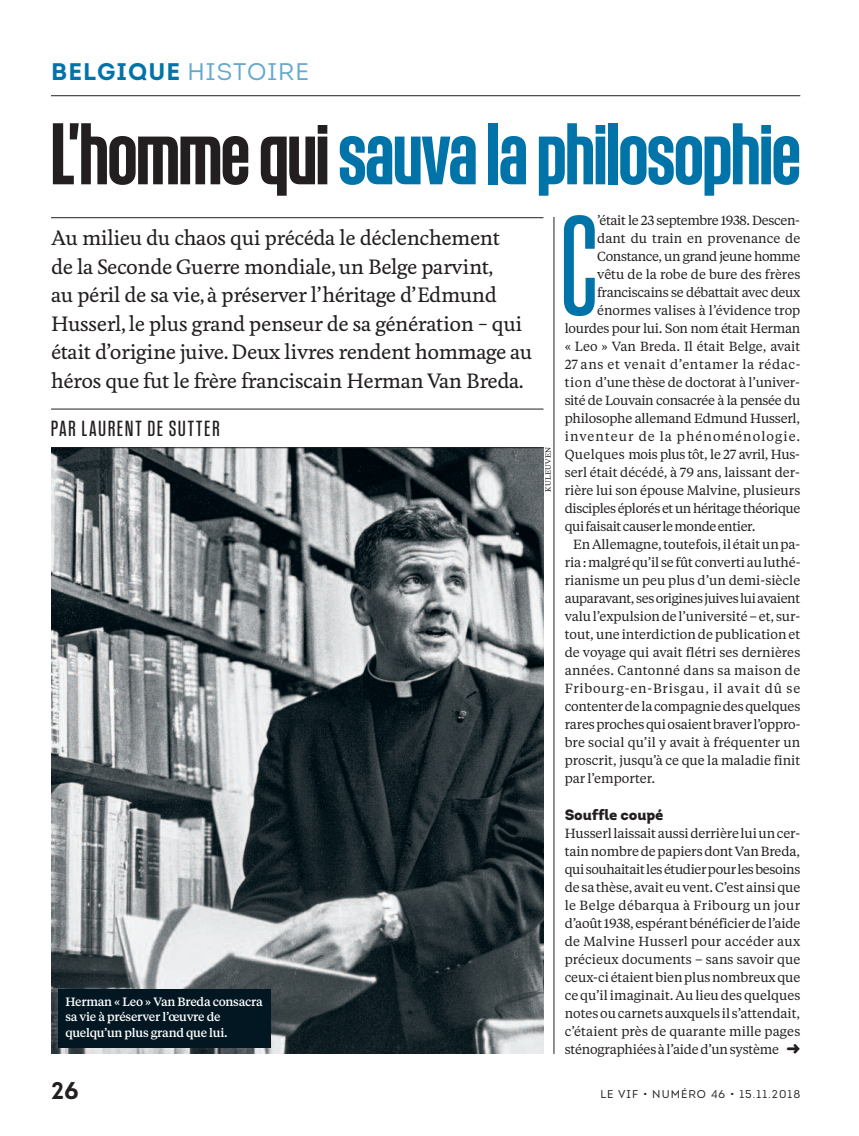
<style>
.page{position:relative;width:859px;height:1136px;background:#fff}
.page>*{position:absolute;margin:0;border:0;box-sizing:border-box;transform-origin:0 0}
.t1{font:136.35px "Kommissar X Cond";color:#0073a8}
.t2{font:500 83.85px "Kommissar Cond";letter-spacing:-.01em;color:#0073a8}
.t3{font:700 24px "Intro";letter-spacing:.05em;color:#0073a8}
.t4{font:700 24px "Intro";color:#231f20}
.t5{font:21px "Kommissar Cond";letter-spacing:.1em;color:#231f20}
.t6{font:500 19.5px/28.5px "Feijoa";letter-spacing:-.02em;color:#231f20}
.t7{font:900 15px "Intro";letter-spacing:-.01em;color:#231f20}
.t8{font:13.2px/18px "Tiempos Text";letter-spacing:-.005em;color:#231f20;text-align:justify}
.t9{font:13.2px "Tiempos Text";letter-spacing:-.03em;color:#231f20}
.t10{font:13.2px "Tiempos Text";letter-spacing:-.025em;color:#231f20}
.t11{font:13.2px "Tiempos Text";letter-spacing:.055em;color:#231f20}
.t12{font:13.2px "Tiempos Text";letter-spacing:.05em;color:#231f20}
.t13{font:13.2px "Tiempos Text";letter-spacing:.02em;color:#231f20}
.t14{font:13.2px "Tiempos Text";letter-spacing:.08em;color:#231f20}
.t15{font:500 12px/15.8px "Tiempos Text";letter-spacing:-.02em;color:#fff}
.t16{font:11.25px "Intro";letter-spacing:.09em;color:#231f20}
.t17{font:7.5px "Tiempos Text";letter-spacing:.04em;color:#231f20}
.s1{font-weight:400;color:#64a9ce}
.s2{color:#231f20}
</style>
<div class="page">
<hr style="left:554px;top:217px;width:1px;height:836px;background:#231f20">
<hr style="left:51px;top:95px;width:749px;height:1px;background:#231f20">
<img style="left:51px;top:448px;width:492px;height:605px">
<div style="left:58px;top:989px;width:212px;height:58px;background:#031722"></div>
<hr style="left:51px;top:217px;width:492px;height:1px;background:#231f20">
<hr style="left:51px;top:409px;width:492px;height:1px;background:#231f20">
<hr style="left:51px;top:447px;width:492px;height:1px;background:#231f20">
<h3 class="t3" style="left:51px;top:63px;width:260px">BELGIQUE <span class="s1">HISTOIRE</span></h3>
<h2 class="t2" style="left:51px;top:124px;width:751px"><span class="s2">L’hommequi</span>sauvalaphilosophie</h2>
<p class="t6" style="left:51px;top:226px;width:483px">Au milieu du chaos qui précéda le déclenchement<br>de la Seconde Guerre mondiale, un Belge parvint,<br>au péril de sa vie,à préserver l’héritage d’Edmund Husserl, le plus grand penseur de sa génération – qui était d’origine juive. Deux livres rendent hommage au héros que fut le frère franciscain Herman Van Breda.</p>
<h3 class="t5" style="left:51px;top:420px;width:170px">PAR LAURENT DE SUTTER</h3>
<p class="t15" style="left:65px;top:994px;width:199px">Herman « Leo » Van Breda consacra sa vie à préserver l’œuvre de quelqu’un plus grand que lui.</p>
<p class="t17" style="left:545px;top:491px;width:46px;rotate:-90deg">kuleuven</p>
<h1 class="t1" style="left:561px;top:217px;width:38px">C</h1>
<p class="t9" style="left:597px;top:215px;width:204px">’était le 23 septembre 1938. Descen-</p>
<p class="t8" style="left:597px;top:230px;width:205px">dant du train en provenance de</p>
<p class="t9" style="left:597px;top:251px;width:205px">Constance, un grand jeune homme</p>
<p class="t8" style="left:597px;top:266px;width:205px">vêtu de la robe de bure des frères</p>
<p class="t10" style="left:597px;top:287px;width:205px">franciscains se débattait avec deux</p>
<p class="t8" style="left:597px;top:302px;width:205px">énormes valises à l’évidence trop</p>
<p class="t8" style="left:565px;top:320px;width:237px">lourdes pour lui. Son nom était Herman</p>
<p class="t8" style="left:565px;top:338px;width:237px">« leo » van Breda. Il était Belge, avait</p>
<p class="t12" style="left:565px;top:359px;width:237px">27 ans et venait d’entamer la rédac-</p>
<p class="t8" style="left:565px;top:374px;width:237px">tion d’une thèse de doctorat à l’univer-</p>
<p class="t10" style="left:565px;top:395px;width:237px">sité de louvain consacrée à la pensée du</p>
<p class="t8" style="left:565px;top:410px;width:237px">philosophe allemand edmund Husserl,</p>
<p class="t14" style="left:565px;top:431px;width:237px">inventeur de la phénoménologie.</p>
<p class="t10" style="left:565px;top:449px;width:237px">Quelques mois plus tôt, le 27 avril, Hus-</p>
<p class="t8" style="left:565px;top:464px;width:237px">serl était décédé, à 79 ans, laissant der-</p>
<p class="t8" style="left:565px;top:482px;width:237px">rière lui son épouse Malvine, plusieurs</p>
<p class="t9" style="left:565px;top:503px;width:237px">discipleséplorésetunhéritagethéorique</p>
<p class="t9" style="left:565px;top:521px;width:192px">quifaisaitcauserlemondeentier.</p>
<p class="t8" style="left:573px;top:536px;width:229px">enAllemagne,toutefois,ilétaitunpa-</p>
<p class="t8" style="left:565px;top:554px;width:237px">ria:malgréqu’il sefûtconvertiauluthé-</p>
<p class="t8" style="left:565px;top:572px;width:237px">rianisme un peu plus d’un demi-siècle</p>
<p class="t9" style="left:565px;top:593px;width:237px">auparavant,sesoriginesjuivesluiavaient</p>
<p class="t8" style="left:565px;top:608px;width:237px">valul’expulsionde l’université–et, sur-</p>
<p class="t8" style="left:565px;top:626px;width:237px">tout,une interdictiondepublicationet</p>
<p class="t8" style="left:565px;top:644px;width:237px">de voyage qui avait flétri ses dernières</p>
<p class="t13" style="left:565px;top:665px;width:237px">années. Cantonné dans sa maison de</p>
<p class="t11" style="left:565px;top:683px;width:237px">Fribourg-en-Brisgau, il avait dû se</p>
<p class="t8" style="left:565px;top:698px;width:237px">contenterdelacompagniedesquelques</p>
<p class="t8" style="left:565px;top:716px;width:237px">raresprochesquiosaientbraver l’oppro-</p>
<p class="t8" style="left:565px;top:734px;width:237px">bre social qu’il y avait à fréquenter un</p>
<p class="t8" style="left:565px;top:752px;width:237px">proscrit, jusqu’à ce que la maladie finit</p>
<p class="t8" style="left:565px;top:770px;width:92px">par l’emporter.</p>
<p class="t7" style="left:565px;top:808px;width:100px">Souffle coupé</p>
<p class="t8" style="left:565px;top:824px;width:237px">Husserllaissaitaussiderrièreluiuncer&shy;tainnombredepapiersdontvanBreda, quisouhaitaitlesétudierpour lesbesoins desathèse,avaiteuvent.C’estainsique le Belge débarqua à Fribourg un jour d’août 1938,espérantbénéficierdel’aide de Malvine Husserl pour accéder aux précieux documents – sans savoir que ceux-ciétaientbienplusnombreuxque ce qu’ilimaginait. Aulieudes quelques notesoucarnetsauxquels il s’attendait, c’étaient près de quarante mille pages sténographiéesàl’aided’unsystème</p>
<h3 class="t4" style="left:51px;top:1082px;width:29px">26</h3>
<p class="t16" style="left:600px;top:1089px;width:201px">LE VIF • NUMÉRO 46 • 15.11.2018</p>
</div>
